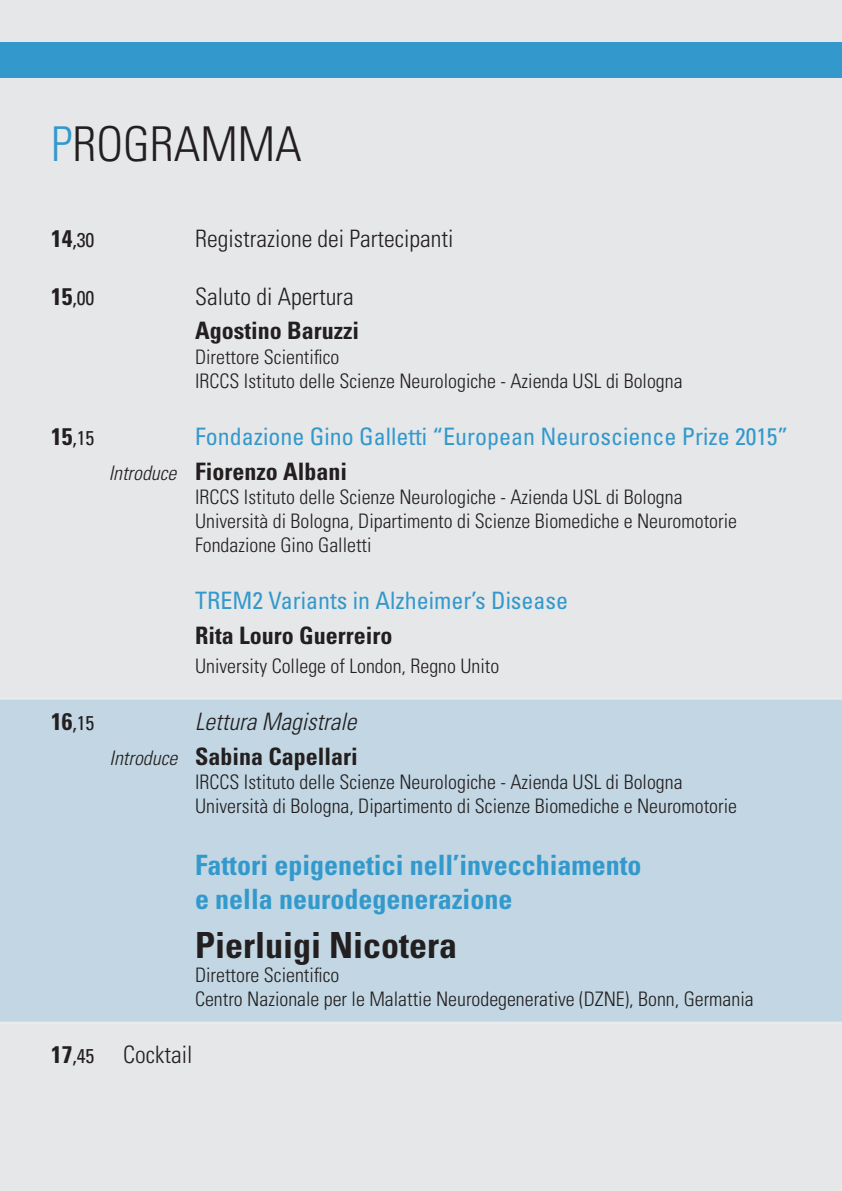
<style>
.page{position:relative;width:842px;height:1191px;background:#e6e7e9}
.page>*{position:absolute;margin:0;border:0;box-sizing:border-box;transform-origin:0 0}
.t1{font:300 condensed 48px "Univers LT Std";color:#231f20}
.t2{font:700 condensed 36px "Univers LT Std";color:#231f20}
.t3{font:700 condensed 28px "Univers LT Std";color:#39c}
.t4{font:condensed 24px "Univers LT Std";color:#39c}
.t5{font:700 condensed 24px "Univers LT Std";color:#231f20}
.t6{font:300 condensed 24px "Univers LT Std";color:#231f20}
.t7{font:italic 300 condensed 24px "Univers LT Std";color:#231f20}
.t8{font:300 condensed 20px/24px "Univers LT Std";color:#231f20}
.t9{font:condensed 20px "Univers LT Std";color:#231f20}
.s1{color:#39c}
.s2{font-weight:700;font-size:24px}
.s3{font-weight:300;font-style:italic;font-size:20px}
.s4{font-weight:700}
.s5{font-weight:400;font-size:20px}
</style>
<div class="page">
<div style="left:0;top:43px;width:842px;height:35px;background:#39c"></div>
<div style="left:0;top:699px;width:842px;height:323px;background:#c2d7e3"></div>
<p class="t1" style="left:51px;top:115px;width:252px"><span class="s1">P</span>ROGRAMMA</p>
<p class="t9" style="left:51px;top:228px;width:45px"><span class="s2">14</span>,30</p>
<p class="t6" style="left:195px;top:224px;width:260px">Registrazione dei Partecipanti</p>
<p class="t9" style="left:51px;top:285px;width:45px"><span class="s2">15</span>,00</p>
<p class="t6" style="left:195px;top:282px;width:160px">Saluto di Apertura</p>
<p class="t5" style="left:195px;top:316px;width:165px">Agostino Baruzzi</p>
<p class="t8" style="left:195px;top:344px;width:146px">Direttore Scientifico</p>
<p class="t8" style="left:195px;top:368px;width:489px">IRCCS Istituto delle Scienze Neurologiche - Azienda USL di Bologna</p>
<p class="t9" style="left:51px;top:425px;width:45px"><span class="s2">15</span>,15</p>
<p class="t4" style="left:195px;top:421px;width:595px">Fondazione Gino Galletti “European Neuroscience Prize 2015”</p>
<p class="t5" style="left:109px;top:456px;width:240px"><span class="s3">Introduce</span> Fiorenzo Albani</p>
<p class="t8" style="left:195px;top:484px;width:543px">IRCCS Istituto delle Scienze Neurologiche - Azienda USL di Bologna<br>Università di Bologna, Dipartimento di Scienze Biomediche e Neuromotorie</p>
<p class="t8" style="left:195px;top:532px;width:178px">Fondazione Gino Galletti</p>
<p class="t4" style="left:195px;top:585px;width:375px">TREM2 Variants in Alzheimer’s Disease</p>
<p class="t5" style="left:195px;top:620px;width:199px">Rita Louro Guerreiro</p>
<p class="t8" style="left:195px;top:653px;width:306px">University College of London, Regno Unito</p>
<p class="t9" style="left:51px;top:710px;width:45px"><span class="s2">16</span>,15</p>
<p class="t7" style="left:195px;top:707px;width:163px">Lettura Magistrale</p>
<p class="t5" style="left:110px;top:741px;width:250px"><span class="s3">Introduce</span> Sabina Capellari</p>
<p class="t8" style="left:195px;top:769px;width:489px">IRCCS Istituto delle Scienze Neurologiche - Azienda USL di Bologna</p>
<p class="t8" style="left:195px;top:793px;width:543px">Università di Bologna, Dipartimento di Scienze Biomediche e Neuromotorie</p>
<p class="t3" style="left:195px;top:848px;width:448px">Fattori epigenetici nell’invecchiamento</p>
<p class="t3" style="left:195px;top:881px;width:319px">e nella neurodegenerazione</p>
<p class="t2" style="left:195px;top:922px;width:264px">Pierluigi Nicotera</p>
<p class="t8" style="left:195px;top:962px;width:146px">Direttore Scientifico</p>
<p class="t8" style="left:195px;top:986px;width:560px">Centro Nazionale per le Malattie Neurodegenerative (DZNE), Bonn, Germania</p>
<p class="t6" style="left:51px;top:1040px;width:143px"><span class="s4">17</span><span class="s5">,45</span> Cocktail</p>
</div>
